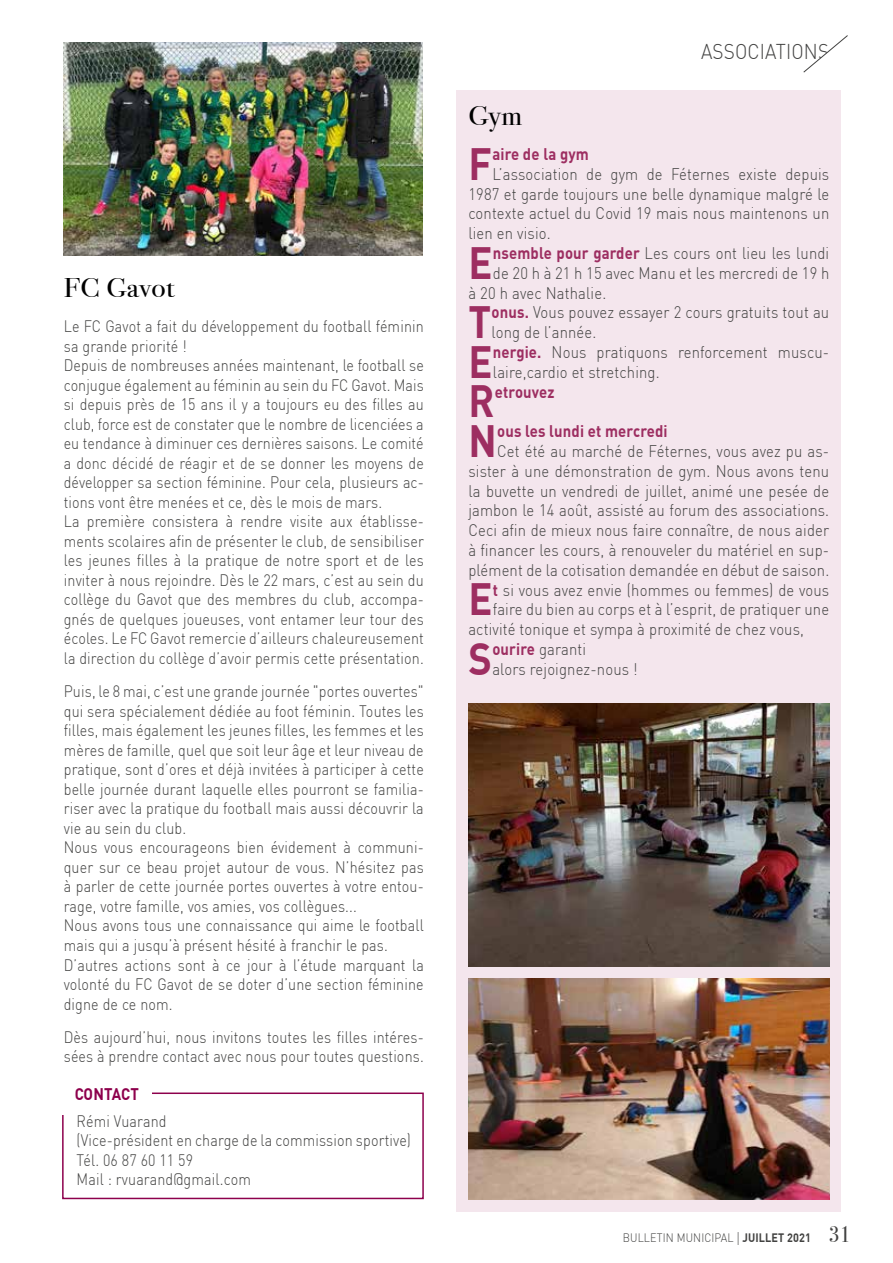
<style>
.page{position:relative;width:893px;height:1263px;background:#fff}
.page>*{position:absolute;margin:0;border:0;box-sizing:border-box;transform-origin:0 0}
.t1{font:700 44.25px "DIN Pro";color:#9d2e61;scale:.9 1}
.t2{font:27px "Bodoni Svty Two ITCTT";letter-spacing:.02em;color:#000;scale:1.1 1}
.t3{font:300 21px "DIN Pro";letter-spacing:.01em;color:#424241;scale:.9 1}
.t4{font:300 16.5px/19.8px "DIN Pro";letter-spacing:.01em;color:#424241;scale:.9 1}
.t5{font:700 16.5px "DIN Pro";letter-spacing:.01em;color:#9d2e61;scale:.9 1}
.t6{font:700 16.5px "DIN Pro";letter-spacing:-.005em;color:#8d004c;scale:.9 1}
.t7{font:300 16.35px/19.5px "DIN Pro";letter-spacing:.01em;color:#424241;scale:.88 1}
.t8{font:300 12px "DIN Pro";letter-spacing:.01em;color:#424241;scale:.9 1}
.s1{font-weight:700;color:#9d2e61}
.s2{font-size:18px}
.s3{font-weight:700}
.s4{font-family:"Bodoni Svty Two ITCTT";font-weight:400;font-size:22.5px}
</style>
<div class="page">
<div style="left:456px;top:90px;width:385px;height:1122px;background:#f4e6ed"></div>
<svg style="left:803px;top:35px;width:45px;height:38px"></svg>
<img style="left:468px;top:703px;width:361px;height:264px">
<img style="left:468px;top:978px;width:361px;height:221px">
<div style="left:62px;top:1092px;width:362px;height:107px;border:2px solid #8d004c"></div>
<div style="left:58px;top:1087px;width:94px;height:28px;background:#fff"></div>
<img style="left:64px;top:43px;width:358px;height:212px">
<h2 class="t2" style="left:64px;top:266px;width:102px">FC Gavot</h2>
<p class="t7" style="left:64px;top:316px;width:411px">Le FC Gavot a fait du développement du football féminin sa grande priorité !<br>Depuis de nombreuses années maintenant, le football se conjugue également au féminin au sein du FC Gavot. Mais si depuis près de 15 ans il y a toujours eu des filles au club, force est de constater que le nombre de licenciées a eu tendance à diminuer ces dernières saisons. Le comité a donc décidé de réagir et de se donner les moyens de développer sa section féminine. Pour cela, plusieurs ac&shy;tions vont être menées et ce, dès le mois de mars.<br>La première consistera à rendre visite aux établisse&shy;ments scolaires afin de présenter le club, de sensibiliser les jeunes filles à la pratique de notre sport et de les inviter à nous rejoindre. Dès le 22 mars, c’est au sein du collège du Gavot que des membres du club, accompa&shy;gnés de quelques joueuses, vont entamer leur tour des écoles. Le FC Gavot remercie d’ailleurs chaleureusement la direction du collège d’avoir permis cette présentation.</p>
<p class="t7" style="left:64px;top:681px;width:411px">Puis, le 8 mai, c’est une grande journée "portes ouvertes" qui sera spécialement dédiée au foot féminin. Toutes les filles, mais également les jeunes filles, les femmes et les mères de famille, quel que soit leur âge et leur niveau de pratique, sont d’ores et déjà invitées à participer à cette belle journée durant laquelle elles pourront se familia&shy;riser avec la pratique du football mais aussi découvrir la vie au sein du club.<br>Nous vous encourageons bien évidement à communi&shy;quer sur ce beau projet autour de vous. N’hésitez pas à parler de cette journée portes ouvertes à votre entou&shy;rage, votre famille, vos amies, vos collègues...<br>Nous avons tous une connaissance qui aime le football mais qui a jusqu’à présent hésité à franchir le pas.<br>D’autres actions sont à ce jour à l’étude marquant la volonté du FC Gavot de se doter d’une section féminine digne de ce nom.</p>
<p class="t7" style="left:64px;top:1027px;width:411px">Dès aujourd’hui, nous invitons toutes les filles intéres&shy;sées à prendre contact avec nous pour toutes questions.</p>
<p class="t6" style="left:75px;top:1083px;width:73px">CONTACT</p>
<p class="t7" style="left:77px;top:1111px;width:382px">Rémi Vuarand<br>(Vice-président en charge de la commission sportive)<br>Tél. 06 87 60 11 59<br>Mail : rvuarand@gmail.com</p>
<p class="t3" style="left:701px;top:38px;width:144px">ASSOCIATIONS</p>
<h2 class="t2" style="left:468px;top:94px;width:50px">Gym</h2>
<h1 class="t1" style="left:468px;top:135px;width:28px">F</h1>
<p class="t5" style="left:492px;top:143px;width:109px">aire de la gym</p>
<p class="t4" style="left:468px;top:164px;width:402px;text-align:justify;text-indent:24px">L’association de gym de Féternes existe depuis 1987 et garde toujours une belle dynamique malgré le contexte actuel du Covid 19 mais nous maintenons un lien en visio.</p>
<h1 class="t1" style="left:468px;top:234px;width:28px">E</h1>
<p class="t4" style="left:493px;top:243px;width:375px"><span class="s1">nsemble pour garder</span> Les cours ont lieu les lundi</p>
<p class="t4" style="left:493px;top:263px;width:375px">de 20 h à 21 h 15 avec Manu et les mercredi de 19 h</p>
<p class="t4" style="left:468px;top:283px;width:155px">à 20 h avec Nathalie.</p>
<h1 class="t1" style="left:468px;top:293px;width:27px">T</h1>
<p class="t4" style="left:492px;top:302px;width:377px"><span class="s1">onus.</span> Vous pouvez essayer 2 cours gratuits tout au long de l’année.</p>
<h1 class="t1" style="left:468px;top:333px;width:28px">E</h1>
<p class="t4" style="left:493px;top:342px;width:375px"><span class="s1">nergie.</span> Nous pratiquons renforcement muscu&shy;laire,cardio et stretching.</p>
<h1 class="t1" style="left:468px;top:372px;width:30px">R</h1>
<p class="t5" style="left:495px;top:381px;width:68px">etrouvez</p>
<h1 class="t1" style="left:468px;top:412px;width:33px">N</h1>
<p class="t5" style="left:497px;top:420px;width:191px">ous les lundi et mercredi</p>
<p class="t4" style="left:468px;top:441px;width:402px;text-align:justify;text-indent:29px">Cet été au marché de Féternes, vous avez pu as&shy;sister à une démonstration de gym. Nous avons tenu la buvette un vendredi de juillet, animé une pesée de jambon le 14 août, assisté au forum des associations.<br>Ceci afin de mieux nous faire connaître, de nous aider à financer les cours, à renouveler du matériel en sup&shy;plément de la cotisation demandée en début de saison.</p>
<h1 class="t1" style="left:468px;top:570px;width:28px">E</h1>
<p class="t4" style="left:493px;top:580px;width:375px"><span class="s1">t</span> si vous avez envie (hommes ou femmes) de vous</p>
<p class="t4" style="left:493px;top:599px;width:375px">faire du bien au corps et à l’esprit, de pratiquer une</p>
<p class="t4" style="left:468px;top:619px;width:374px">activité tonique et sympa à proximité de chez vous,</p>
<h1 class="t1" style="left:468px;top:630px;width:28px">S</h1>
<p class="t4" style="left:492px;top:639px;width:163px"><span class="s1">ourire</span> garanti<br>alors rejoignez-nous !</p>
<p class="t8" style="left:623px;top:1230px;width:254px">BULLETIN MUNICIPAL <span class="s2">I</span> <span class="s3">JUILLET 2021</span> <span class="s4">31</span></p>
</div>
